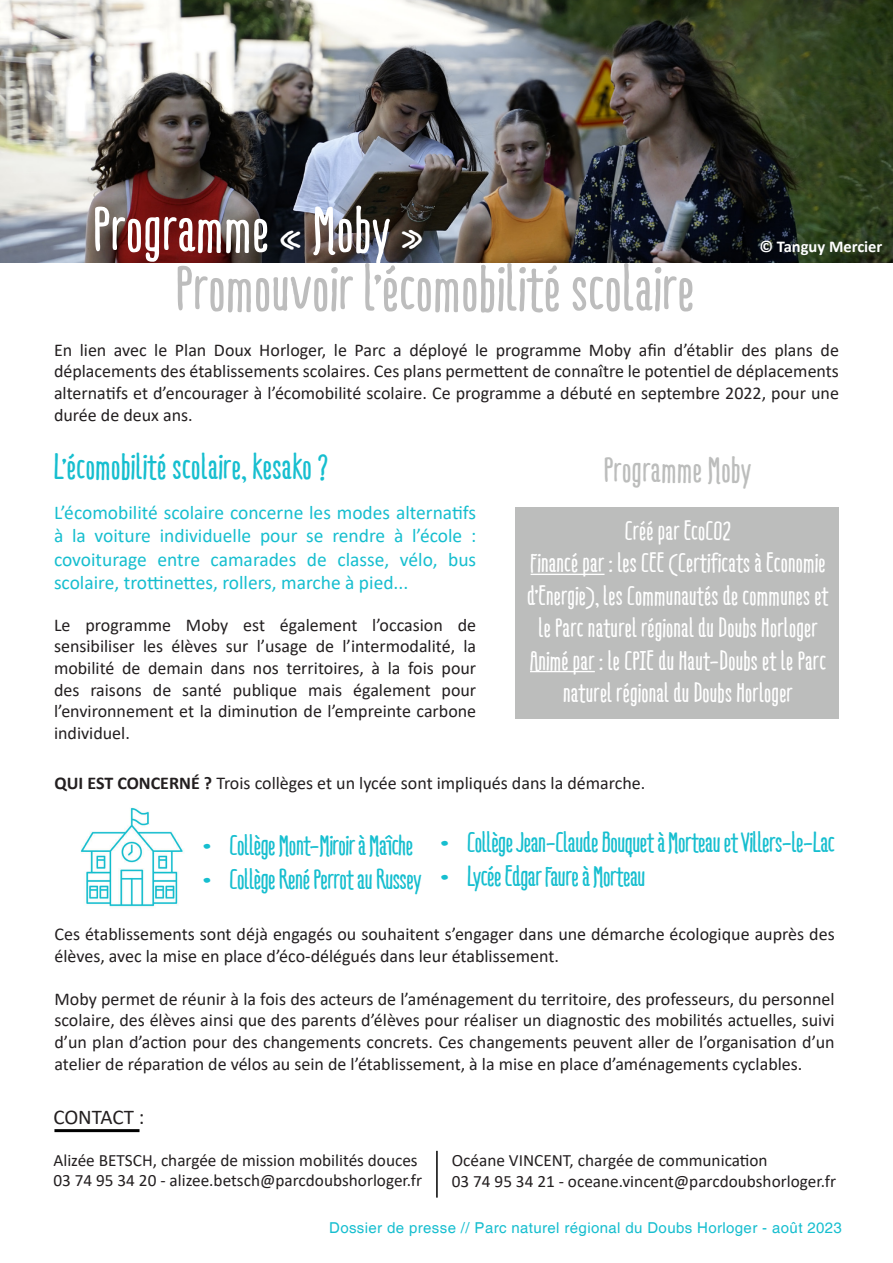
<style>
.page{position:relative;width:893px;height:1263px;background:#fff}
.page>*{position:absolute;margin:0;border:0;box-sizing:border-box;transform-origin:0 0}
.t1{font:700 64.5px/59.1px "Ridemy Bike Pro";letter-spacing:.025em;color:#bdbdbd}
.t2{font:700 36px "Ridemy Bike Pro";letter-spacing:.025em;color:#16becf}
.t3{font:700 36px "Ridemy Bike Pro";letter-spacing:.025em;color:#bcbdbc}
.t4{font:700 28.5px "Ridemy Bike Pro";color:#16becf}
.t5{font:700 27px/32.4px "Ridemy Bike Pro";letter-spacing:.025em;color:#fff;text-align:center}
.t6{font:21px "Calibri";letter-spacing:-.005em;color:#231f20}
.t7{font:19.5px/23.4px "Calibri";color:#16becf;text-align:justify}
.t8{font:18px/21.6px "Calibri";color:#231f20;text-align:justify}
.t9{font:17.25px/20.7px "Calibri";color:#231f20}
.t10{font:700 16.5px "Calibri";color:#fff}
.t11{font:15px "Helvetica";letter-spacing:.025em;color:#16becf}
.s1{color:#fff}
.s2{font-size:45px;color:#fff}
.s3{font-weight:700}
</style>
<div class="page">
<hr style="left:54px;top:1129px;width:86px;height:3px;background:#000">
<hr style="left:436px;top:1151px;width:2px;height:46px;background:#000">
<img style="left:0;top:0;width:893px;height:262px">
<div style="left:516px;top:507px;width:323px;height:212px;background:#bcbdbc"></div>
<hr style="left:531px;top:574px;width:73px;height:1px;background:#fff">
<hr style="left:530px;top:671px;width:65px;height:1px;background:#fff">
<img style="left:80px;top:807px;width:103px;height:100px">
<h1 class="t1" style="left:176px;top:204px;width:519px;text-indent:-83px"><span class="s1">Programme</span> <span class="s2">«</span> <span class="s1">Moby</span> <span class="s2">»<br></span>Promouvoir l’écomobilité scolaire</h1>
<p class="t8" style="left:54px;top:338px;width:786px">En lien avec le Plan Doux Horloger, le Parc a déployé le programme Moby afin d’établir des plans de déplacements des établissements scolaires. Ces plans permettent de connaître le potentiel de déplacements alternatifs et d’encourager à l’écomobilité scolaire. Ce programme a débuté en septembre 2022, pour une durée de deux ans.</p>
<p class="t10" style="left:759px;top:235px;width:125px">© Tanguy Mercier</p>
<h2 class="t2" style="left:54px;top:452px;width:275px">L’écomobilité scolaire, kesako ?</h2>
<p class="t7" style="left:54px;top:500px;width:424px">L’écomobilité scolaire concerne les modes alternatifs à la voiture individuelle pour se rendre à l’école : covoiturage entre camarades de classe, vélo, bus scolaire, trottinettes, rollers, marche à pied...</p>
<p class="t8" style="left:54px;top:614px;width:424px">Le programme Moby est également l’occasion de sensibiliser les élèves sur l’usage de l’intermodalité, la mobilité de demain dans nos territoires, à la fois pour des raisons de santé publique mais également pour l’environnement et la diminution de l’empreinte carbone individuel.</p>
<h2 class="t3" style="left:604px;top:455px;width:149px">Programme Moby</h2>
<h3 class="t5" style="left:527px;top:516px;width:303px">Créé par EcoCO2<br>Financé par : les CEE (Certificats à Economie d’Energie), les Communautés de communes et le Parc naturel régional du Doubs Horloger Animé par : le CPIE du Haut-Doubs et le Parc naturel régional du Doubs Horloger</h3>
<p class="t8" style="left:54px;top:772px;width:592px"><span class="s3">QUI EST CONCERNÉ ?</span> Trois collèges et un lycée sont impliqués dans la démarche.</p>
<h3 class="t4" style="left:203px;top:828px;width:212px">• Collège Mont-Miroir à Maîche</h3>
<h3 class="t4" style="left:203px;top:862px;width:220px">• Collège René Perrot au Russey</h3>
<h3 class="t4" style="left:440px;top:825px;width:396px">• Collège Jean-Claude Bouquet à Morteau et Villers-le-Lac</h3>
<h3 class="t4" style="left:440px;top:859px;width:207px">• Lycée Edgar Faure à Morteau</h3>
<p class="t8" style="left:54px;top:923px;width:782px">Ces établissements sont déjà engagés ou souhaitent s’engager dans une démarche écologique auprès des élèves, avec la mise en place d’éco-délégués dans leur établissement.</p>
<p class="t8" style="left:54px;top:988px;width:782px">Moby permet de réunir à la fois des acteurs de l’aménagement du territoire, des professeurs, du personnel scolaire, des élèves ainsi que des parents d’élèves pour réaliser un diagnostic des mobilités actuelles, suivi d’un plan d’action pour des changements concrets. Ces changements peuvent aller de l’organisation d’un atelier de réparation de vélos au sein de l’établissement, à la mise en place d’aménagements cyclables.</p>
<p class="t6" style="left:53px;top:1103px;width:92px">CONTACT :</p>
<p class="t9" style="left:53px;top:1149px;width:370px">Alizée BETSCH, chargée de mission mobilités douces<br>03 74 95 34 20 - alizee.betsch@parcdoubshorloger.fr</p>
<p class="t9" style="left:452px;top:1149px;width:386px">Océane VINCENT, chargée de communication<br>03 74 95 34 21 - oceane.vincent@parcdoubshorloger.fr</p>
<p class="t11" style="left:329px;top:1221px;width:514px">Dossier de presse // Parc naturel régional du Doubs Horloger - août 2023</p>
</div>
